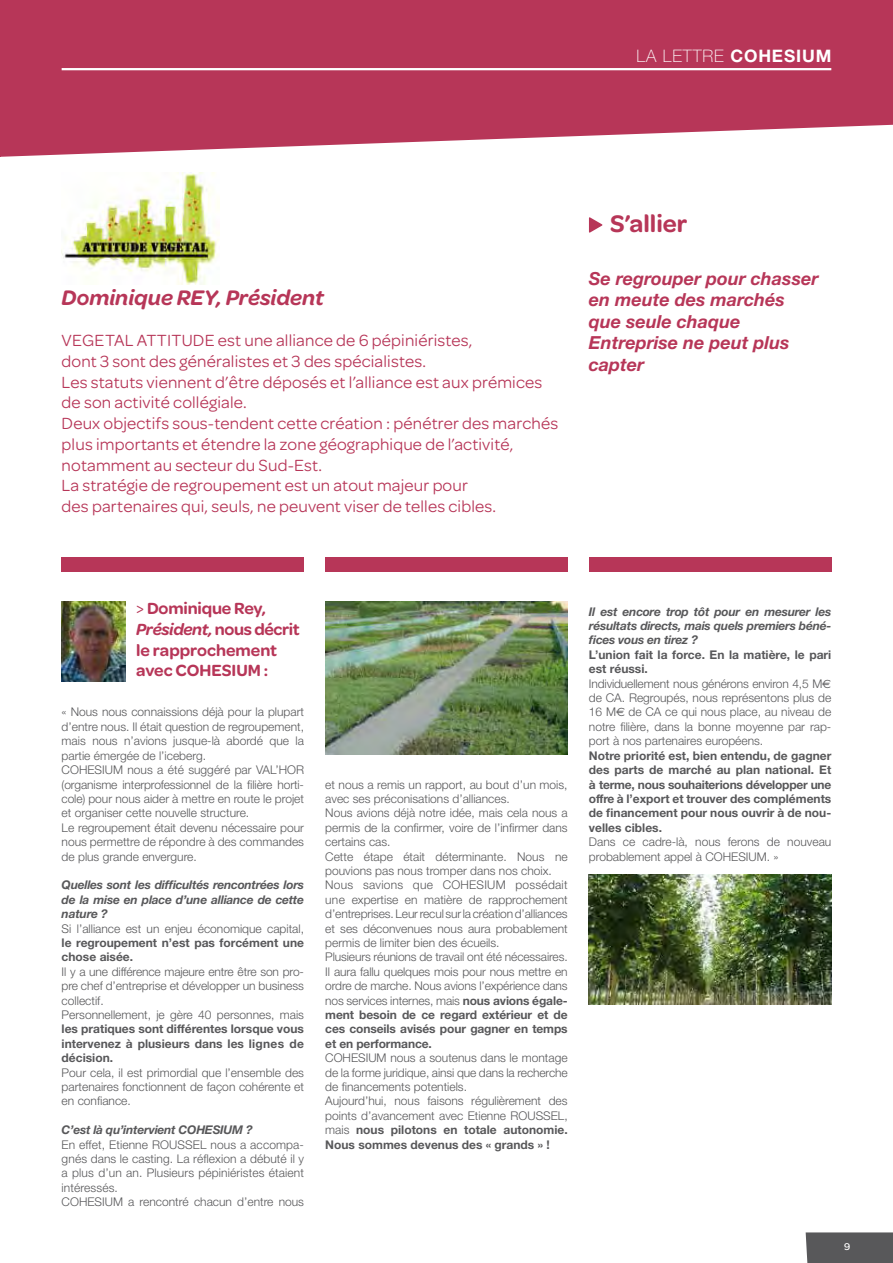
<style>
.page{position:relative;width:893px;height:1263px;background:#fff}
.page>*{position:absolute;margin:0;border:0;box-sizing:border-box;transform-origin:0 0}
.t1{font:600 25.5px "Omnes";color:#b73658}
.t2{font:italic 600 22.5px "Omnes";color:#b73658}
.t3{font:italic 700 18px/21.6px "Helvetica Neue";color:#b73658}
.t4{font:17.25px/20.7px "Omnes";letter-spacing:.01em;color:#b73658}
.t5{font:600 17.25px/20.7px "Omnes";color:#b73658}
.t6{font:100 17.25px "Helvetica Neue";letter-spacing:.05em;color:#fff}
.t7{font:300 12px/14.4px "Helvetica Neue";color:#58585a}
.t8{font:700 12px/14.4px "Helvetica Neue";color:#58585a;text-align:justify}
.t9{font:italic 700 12px/14.4px "Helvetica Neue";letter-spacing:-.02em;color:#58585a;text-align:justify}
.t10{font:500 10.5px "Omnes";color:#fff}
.s1{font-weight:700}
.s2{font-weight:400}
.s3{font-style:italic}
.s4{font-family:"Euro Sans";font-weight:400}
</style>
<div class="page">
<div style="left:806px;top:1232px;width:87px;height:31px;background:#58585a"></div>
<div style="left:62px;top:557px;width:242px;height:15px;background:#b73658"></div>
<div style="left:325px;top:557px;width:243px;height:15px;background:#b73658"></div>
<div style="left:589px;top:557px;width:242px;height:15px;background:#b73658"></div>
<img style="left:62px;top:601px;width:63px;height:81px">
<img style="left:62px;top:173px;width:158px;height:111px">
<svg style="left:0;top:0;width:893px;height:157px;background:#be4b69"></svg>
<hr style="left:62px;top:68px;width:769px;height:2px;background:#fff">
<img style="left:325px;top:601px;width:243px;height:153px">
<img style="left:589px;top:875px;width:242px;height:129px">
<svg style="left:589px;top:217px;width:14px;height:16px"></svg>
<h3 class="t6" style="left:637px;top:46px;width:196px">LA LETTRE <span class="s1">COHESIUM</span></h3>
<h2 class="t2" style="left:62px;top:285px;width:264px">Dominique REY, Président</h2>
<p class="t4" style="left:62px;top:330px;width:498px">VEGETAL ATTITUDE est une alliance de 6 pépiniéristes,<br>dont 3 sont des généralistes et 3 des spécialistes.<br>Les statuts viennent d’être déposés et l’alliance est aux prémices de son activité collégiale.<br>Deux objectifs sous-tendent cette création : pénétrer des marchés plus importants et étendre la zone géographique de l’activité, notamment au secteur du Sud-Est.<br>La stratégie de regroupement est un atout majeur pour<br>des partenaires qui, seuls, ne peuvent viser de telles cibles.</p>
<h1 class="t1" style="left:610px;top:209px;width:79px">S’allier</h1>
<h3 class="t3" style="left:589px;top:267px;width:231px">Se regrouper pour chasser en meute des marchés que seule chaque<br>Entreprise ne peut plus capter</h3>
<h3 class="t5" style="left:136px;top:598px;width:165px"><span class="s2">&gt;</span> Dominique Rey,<br><span class="s3">Président,</span> nous décrit le rapprochement avec COHESIUM :</h3>
<p class="t7" style="left:62px;top:705px;width:244px">« Nous nous connaissions déjà pour la plupart d’entre nous. Il était question de regroupement, mais nous n’avions jusque-là abordé que la partie émergée de l’iceberg.<br>COHESIUM nous a été suggéré par VAL’HOR (organisme interprofessionnel de la filière horti&shy;cole) pour nous aider à mettre en route le projet et organiser cette nouvelle structure.<br>Le regroupement était devenu nécessaire pour nous permettre de répondre à des commandes de plus grande envergure.</p>
<p class="t9" style="left:62px;top:877px;width:244px">Quelles sont les difficultés rencontrées lors de la mise en place d’une alliance de cette nature ?</p>
<p class="t7" style="left:62px;top:921px;width:244px">Si l’alliance est un enjeu économique capital,</p>
<p class="t8" style="left:62px;top:935px;width:244px">le regroupement n’est pas forcément une chose aisée.</p>
<p class="t7" style="left:62px;top:964px;width:244px">Il y a une différence majeure entre être son pro&shy;pre chef d’entreprise et développer un business collectif.<br>Personnellement, je gère 40 personnes, mais</p>
<p class="t8" style="left:62px;top:1021px;width:244px">les pratiques sont différentes lorsque vous intervenez à plusieurs dans les lignes de décision.</p>
<p class="t7" style="left:62px;top:1065px;width:244px;text-align:justify">Pour cela, il est primordial que l’ensemble des partenaires fonctionnent de façon cohérente et en confiance.</p>
<p class="t9" style="left:62px;top:1122px;width:193px">C’est là qu’intervient COHESIUM ?</p>
<p class="t7" style="left:62px;top:1137px;width:244px">En effet, Etienne ROUSSEL nous a accompa&shy;gnés dans le casting. La réflexion a débuté il y a plus d’un an. Plusieurs pépiniéristes étaient intéressés.<br>COHESIUM a rencontré chacun d’entre nous</p>
<p class="t7" style="left:325px;top:777px;width:244px">et nous a remis un rapport, au bout d’un mois, avec ses préconisations d’alliances.<br>Nous avions déjà notre idée, mais cela nous a permis de la confirmer, voire de l’infirmer dans certains cas.<br>Cette étape était déterminante. Nous ne pouvions pas nous tromper dans nos choix.<br>Nous savions que COHESIUM possédait une expertise en matière de rapprochement d’entreprises. Leur recul sur la création d’alliances et ses déconvenues nous aura probablement permis de limiter bien des écueils.<br>Plusieurs réunions de travail ont été nécessaires.<br>Il aura fallu quelques mois pour nous mettre en ordre de marche. Nous avions l’expérience dans nos services internes, mais <span class="s1">nous avions égale&shy;ment besoin de ce regard extérieur et de ces conseils avisés pour gagner en temps et en performance.</span></p>
<p class="t7" style="left:325px;top:1050px;width:244px">COHESIUM nous a soutenus dans le montage de la forme juridique, ainsi que dans la recherche de financements potentiels.<br>Aujourd’hui, nous faisons régulièrement des points d’avancement avec Etienne ROUSSEL, mais <span class="s1">nous pilotons en totale autonomie.<br>Nous sommes devenus des « grands » !</span></p>
<p class="t9" style="left:589px;top:604px;width:244px">Il est encore trop tôt pour en mesurer les résultats directs, mais quels premiers béné&shy;fices vous en tirez ?</p>
<p class="t7" style="left:589px;top:647px;width:244px"><span class="s1">L’union fait la force. En la matière, le pari est réussi.<br></span>Individuellement nous générons environ 4,5 M<span class="s4">€ </span>de CA. Regroupés, nous représentons plus de 16 M<span class="s4">€</span> de CA ce qui nous place, au niveau de notre filière, dans la bonne moyenne par rap&shy;port à nos partenaires européens.</p>
<p class="t8" style="left:589px;top:748px;width:244px">Notre priorité est, bien entendu, de gagner des parts de marché au plan national. Et à terme, nous souhaiterions développer une offre à l’export et trouver des compléments de financement pour nous ouvrir à de nou&shy;velles cibles.</p>
<p class="t7" style="left:589px;top:834px;width:244px">Dans ce cadre-là, nous ferons de nouveau probablement appel à COHESIUM. »</p>
<p class="t10" style="left:844px;top:1240px;width:8px">9</p>
</div>
